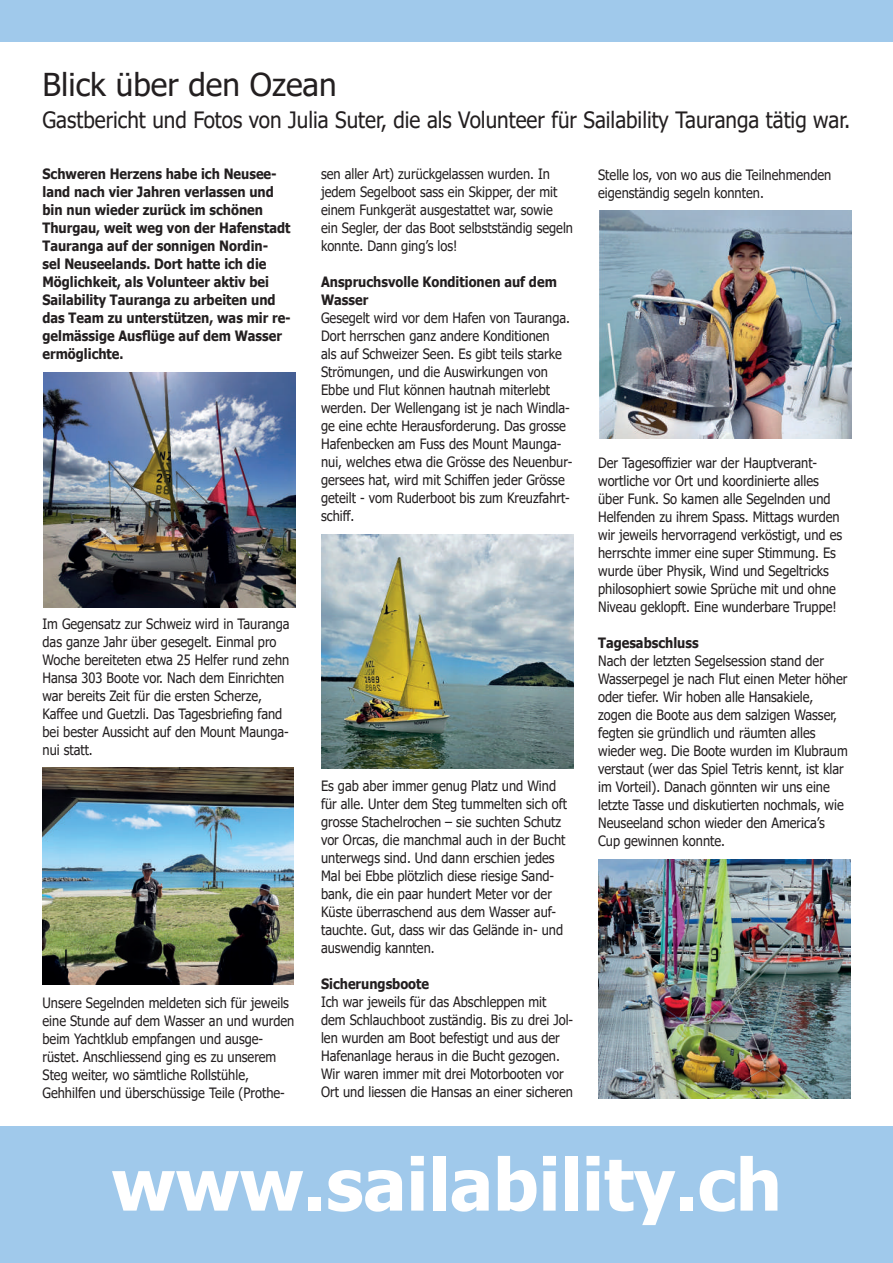
<style>
.page{position:relative;width:893px;height:1263px;background:#fff}
.page>*{position:absolute;margin:0;border:0;box-sizing:border-box;transform-origin:0 0}
.t1{font:700 72px "Tahoma";color:#fff}
.t2{font:31.5px "Tahoma";color:#231f20}
.t3{font:22.5px "Tahoma";color:#231f20;scale:.92 1}
.t4{font:14.25px/18px "Tahoma";color:#231f20;scale:.9 1}
.t5{font:700 14.25px/18px "Tahoma";color:#231f20;scale:.9 1}
</style>
<div class="page">
<div style="left:0;top:0;width:893px;height:42px;background:#a0c9eb"></div>
<div style="left:0;top:1127px;width:893px;height:136px;background:#a0c9eb"></div>
<img style="left:600px;top:211px;width:252px;height:227px">
<img style="left:43px;top:768px;width:250px;height:216px">
<img style="left:598px;top:860px;width:252px;height:238px">
<img style="left:43px;top:372px;width:253px;height:235px">
<img style="left:321px;top:535px;width:252px;height:234px">
<h2 class="t2" style="left:43px;top:64px;width:296px">Blick über den Ozean</h2>
<h3 class="t3" style="left:43px;top:104px;width:879px">Gastbericht und Fotos von Julia Suter, die als Volunteer für Sailability Tauranga tätig war.</h3>
<p class="t5" style="left:43px;top:166px;width:277px">Schweren Herzens habe ich Neusee&shy;land nach vier Jahren verlassen und bin nun wieder zurück im schönen Thurgau, weit weg von der Hafenstadt Tauranga auf der sonnigen Nordin-<br>sel Neuseelands. Dort hatte ich die Möglichkeit, als Volunteer aktiv bei Sailability Tauranga zu arbeiten und das Team zu unterstützen, was mir re&shy;gelmässige Ausflüge auf dem Wasser ermöglichte.</p>
<p class="t4" style="left:43px;top:616px;width:276px">Im Gegensatz zur Schweiz wird in Tauranga das ganze Jahr über gesegelt. Einmal pro Woche bereiteten etwa 25 Helfer rund zehn Hansa 303 Boote vor. Nach dem Einrichten war bereits Zeit für die ersten Scherze, Kaffee und Guetzli. Das Tagesbriefing fand bei bester Aussicht auf den Mount Maunga&shy;nui statt.</p>
<p class="t4" style="left:43px;top:994px;width:281px">Unsere Segelnden meldeten sich für jeweils eine Stunde auf dem Wasser an und wurden beim Yachtklub empfangen und ausge&shy;rüstet. Anschliessend ging es zu unserem Steg weiter, wo sämtliche Rollstühle, Gehhilfen und überschüssige Teile (Prothe-</p>
<p class="t4" style="left:321px;top:165px;width:282px">sen aller Art) zurückgelassen wurden. In jedem Segelboot sass ein Skipper, der mit einem Funkgerät ausgestattet war, sowie ein Segler, der das Boot selbstständig segeln konnte. Dann ging’s los!</p>
<p class="t5" style="left:321px;top:273px;width:264px">Anspruchsvolle Konditionen auf dem<br>Wasser</p>
<p class="t4" style="left:321px;top:309px;width:281px">Gesegelt wird vor dem Hafen von Tauranga.<br>Dort herrschen ganz andere Konditionen<br>als auf Schweizer Seen. Es gibt teils starke Strömungen, und die Auswirkungen von Ebbe und Flut können hautnah miterlebt werden. Der Wellengang ist je nach Windla&shy;ge eine echte Herausforderung. Das grosse Hafenbecken am Fuss des Mount Maunga&shy;nui, welches etwa die Grösse des Neuenbur&shy;gersees hat, wird mit Schiffen jeder Grösse geteilt - vom Ruderboot bis zum Kreuzfahrt&shy;schiff.</p>
<p class="t4" style="left:321px;top:777px;width:275px">Es gab aber immer genug Platz und Wind für alle. Unter dem Steg tummelten sich oft grosse Stachelrochen – sie suchten Schutz vor Orcas, die manchmal auch in der Bucht unterwegs sind. Und dann erschien jedes Mal bei Ebbe plötzlich diese riesige Sand&shy;bank, die ein paar hundert Meter vor der Küste überraschend aus dem Wasser auf&shy;tauchte. Gut, dass wir das Gelände in- und auswendig kannten.</p>
<p class="t5" style="left:321px;top:975px;width:122px">Sicherungsboote</p>
<p class="t4" style="left:321px;top:993px;width:282px">Ich war jeweils für das Abschleppen mit dem Schlauchboot zuständig. Bis zu drei Jol&shy;len wurden am Boot befestigt und aus der Hafenanlage heraus in die Bucht gezogen.<br>Wir waren immer mit drei Motorbooten vor Ort und liessen die Hansas an einer sicheren</p>
<p class="t4" style="left:598px;top:166px;width:261px">Stelle los, von wo aus die Teilnehmenden eigenständig segeln konnten.</p>
<p class="t4" style="left:598px;top:454px;width:273px">Der Tagesoffizier war der Hauptverant&shy;wortliche vor Ort und koordinierte alles über Funk. So kamen alle Segelnden und Helfenden zu ihrem Spass. Mittags wurden wir jeweils hervorragend verköstigt, und es herrschte immer eine super Stimmung. Es wurde über Physik, Wind und Segeltricks philosophiert sowie Sprüche mit und ohne Niveau geklopft. Eine wunderbare Truppe!</p>
<p class="t5" style="left:598px;top:634px;width:113px">Tagesabschluss</p>
<p class="t4" style="left:598px;top:652px;width:279px">Nach der letzten Segelsession stand der Wasserpegel je nach Flut einen Meter höher oder tiefer. Wir hoben alle Hansakiele, zogen die Boote aus dem salzigen Wasser, fegten sie gründlich und räumten alles wieder weg. Die Boote wurden im Klubraum verstaut (wer das Spiel Tetris kennt, ist klar im Vorteil). Danach gönnten wir uns eine letzte Tasse und diskutierten nochmals, wie Neuseeland schon wieder den America’s Cup gewinnen konnte.</p>
<h1 class="t1" style="left:111px;top:1134px;width:672px">www.sailability.ch</h1>
</div>
